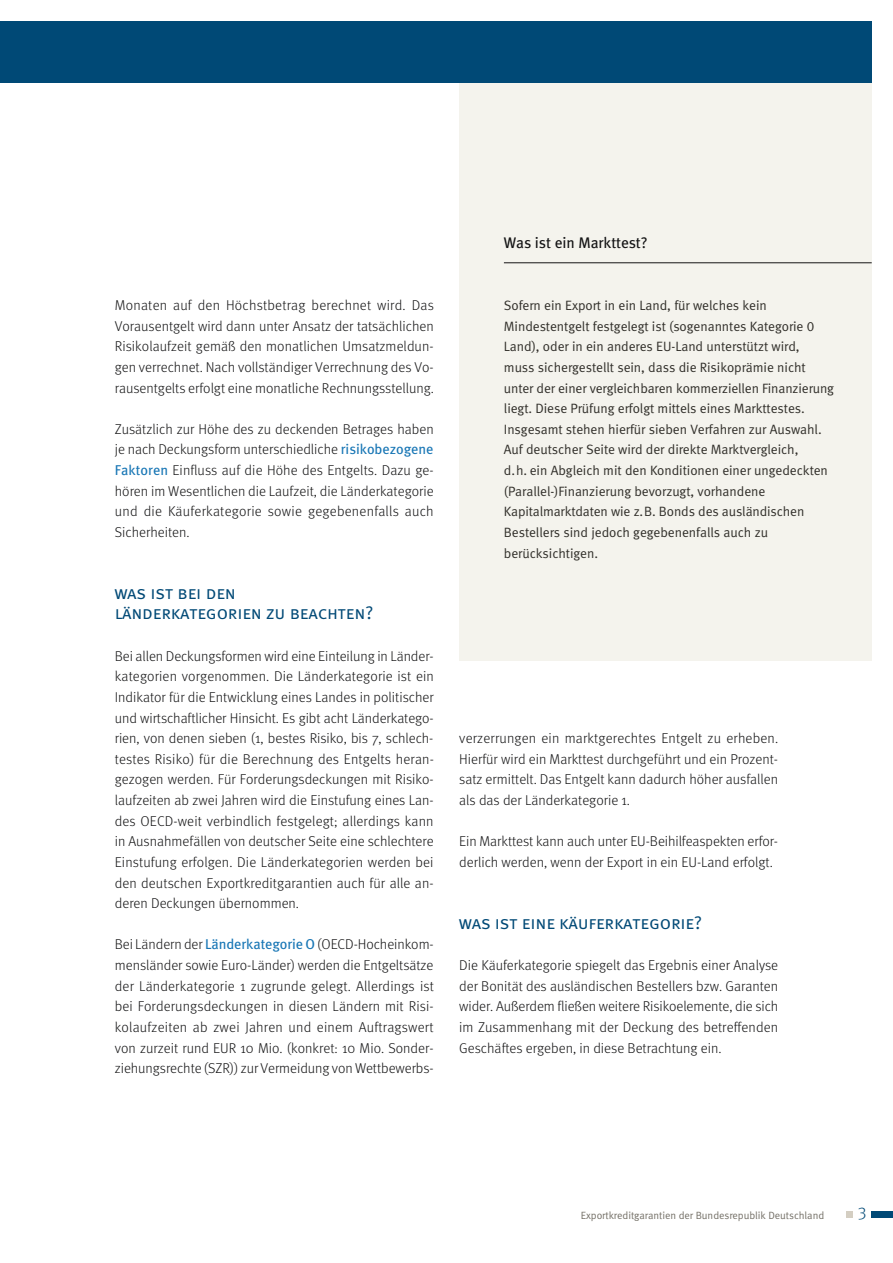
<style>
.page{position:relative;width:893px;height:1263px;background:#fff}
.page>*{position:absolute;margin:0;border:0;box-sizing:border-box;transform-origin:0 0}
.t1{font:18.3px/20.5px "Meta Normal Caps";letter-spacing:-.01em;color:#004976}
.t2{font:17.25px "Meta Light LF";color:#004976}
.t3{font:15.3px "Meta";letter-spacing:-.005em;color:#141415}
.t4{font:300 14.25px/20.5px "Meta";color:#141415}
.t5{font:13.5px/20.7px "Meta Normal";letter-spacing:-.005em;color:#312f2a}
.t6{font:10.5px "Meta Normal";letter-spacing:-.005em;color:#747067}
.s1{font-weight:400;color:#1876b5}
.s2{font-family:"Meta Normal LF"}
</style>
<div class="page">
<div style="left:872px;top:1211px;width:21px;height:7px;background:#004976"></div>
<div style="left:846px;top:1211px;width:7px;height:7px;background:#d4cec2"></div>
<div style="left:0;top:21px;width:872px;height:62px;background:#004976"></div>
<div style="left:459px;top:83px;width:413px;height:577px;background:#f4f3ed"></div>
<hr style="left:504px;top:262px;width:368px;height:1px;background:#141415">
<p class="t4" style="left:115px;top:295px;width:321px;text-align:justify">Monaten auf den Höchstbetrag berechnet wird. Das Vorausentgelt wird dann unter Ansatz der tatsächlichen Risikolaufzeit gemäß den monatlichen Umsatzmeldun&shy;gen verrechnet. Nach vollständiger Verrechnung des Vo&shy;rausentgelts erfolgt eine monatliche Rechnungsstellung.</p>
<p class="t4" style="left:115px;top:418px;width:320px">Zusätzlich zur Höhe des zu deckenden Betrages haben je nach Deckungsform unterschiedliche <span class="s1">risikobezogene Faktoren</span> Einfluss auf die Höhe des Entgelts. Dazu ge-- hören im Wesentlichen die Laufzeit, die Länderkategorie und die Käuferkategorie sowie gegebenenfalls auch Sicherheiten.</p>
<p class="t1" style="left:115px;top:582px;width:260px">was ist bei den länderkategorien zu beachten?</p>
<p class="t4" style="left:115px;top:645px;width:321px">Bei allen Deckungsformen wird eine Einteilung in Länder&shy;kategorien vorgenommen. Die Länderkategorie ist ein Indikator für die Entwicklung eines Landes in politischer und wirtschaftlicher Hinsicht. Es gibt acht Länderkatego&shy;rien, von denen sieben (1, bestes Risiko, bis 7, schlech&shy;testes Risiko) für die Berechnung des Entgelts heran&shy;gezogen werden. Für Forderungsdeckungen mit Risiko&shy;laufzeiten ab zwei Jahren wird die Einstufung eines Lan&shy;des OECD-weit verbindlich festgelegt; allerdings kann in Ausnahmefällen von deutscher Seite eine schlechtere Einstufung erfolgen. Die Länderkategorien werden bei den deutschen Exportkreditgarantien auch für alle an-- deren Deckungen übernommen.</p>
<p class="t4" style="left:115px;top:934px;width:321px">Bei Ländern der <span class="s1">Länderkategorie O</span> (OECD-Hocheinkom&shy;mensländer sowie Euro-Länder) werden die Entgeltsätze der Länderkategorie 1 zugrunde gelegt. Allerdings ist bei Forderungsdeckungen in diesen Ländern mit Risi&shy;kolaufzeiten ab zwei Jahren und einem Auftragswert von zurzeit rund EUR 10 Mio. (konkret: 10 Mio. Sonder&shy;ziehungsrechte (SZR)) zur Vermeidung von Wettbewerbs-</p>
<p class="t3" style="left:504px;top:234px;width:145px">Was ist ein Markttest?</p>
<p class="t5" style="left:504px;top:295px;width:332px">Sofern ein Export in ein Land, für welches kein Mindestentgelt festgelegt ist (sogenanntes Kategorie <span class="s2">0<br></span>Land), oder in ein anderes EU-Land unterstützt wird,<br>muss sichergestellt sein, dass die Risikoprämie nicht unter der einer vergleichbaren kommerziellen Finanzierung liegt. Diese Prüfung erfolgt mittels eines Markttestes.<br>Insgesamt stehen hierfür sieben Verfahren zur Auswahl.<br>Auf deutscher Seite wird der direkte Marktvergleich,<br>d.h. ein Abgleich mit den Konditionen einer ungedeckten (Parallel-)Finanzierung bevorzugt, vorhandene Kapitalmarktdaten wie z.B. Bonds des ausländischen Bestellers sind jedoch gegebenenfalls auch zu berücksichtigen.</p>
<p class="t4" style="left:459px;top:728px;width:320px;text-align:justify">verzerrungen ein marktgerechtes Entgelt zu erheben.<br>Hierfür wird ein Markttest durchgeführt und ein Prozent&shy;satz ermittelt. Das Entgelt kann dadurch höher ausfallen als das der Länderkategorie 1.</p>
<p class="t4" style="left:459px;top:831px;width:319px">Ein Markttest kann auch unter EU-Beihilfeaspekten erfor&shy;derlich werden, wenn der Export in ein EU-Land erfolgt.</p>
<p class="t1" style="left:459px;top:912px;width:244px">was ist eine käuferkategorie?</p>
<p class="t4" style="left:459px;top:955px;width:321px;text-align:justify">Die Käuferkategorie spiegelt das Ergebnis einer Analyse der Bonität des ausländischen Bestellers bzw. Garanten wider. Außerdem fließen weitere Risikoelemente, die sich im Zusammenhang mit der Deckung des betreffenden Geschäftes ergeben, in diese Betrachtung ein.</p>
<p class="t6" style="left:581px;top:1209px;width:245px">Exportkreditgarantien der Bundesrepublik Deutschland</p>
<p class="t2" style="left:858px;top:1203px;width:10px">3</p>
</div>
